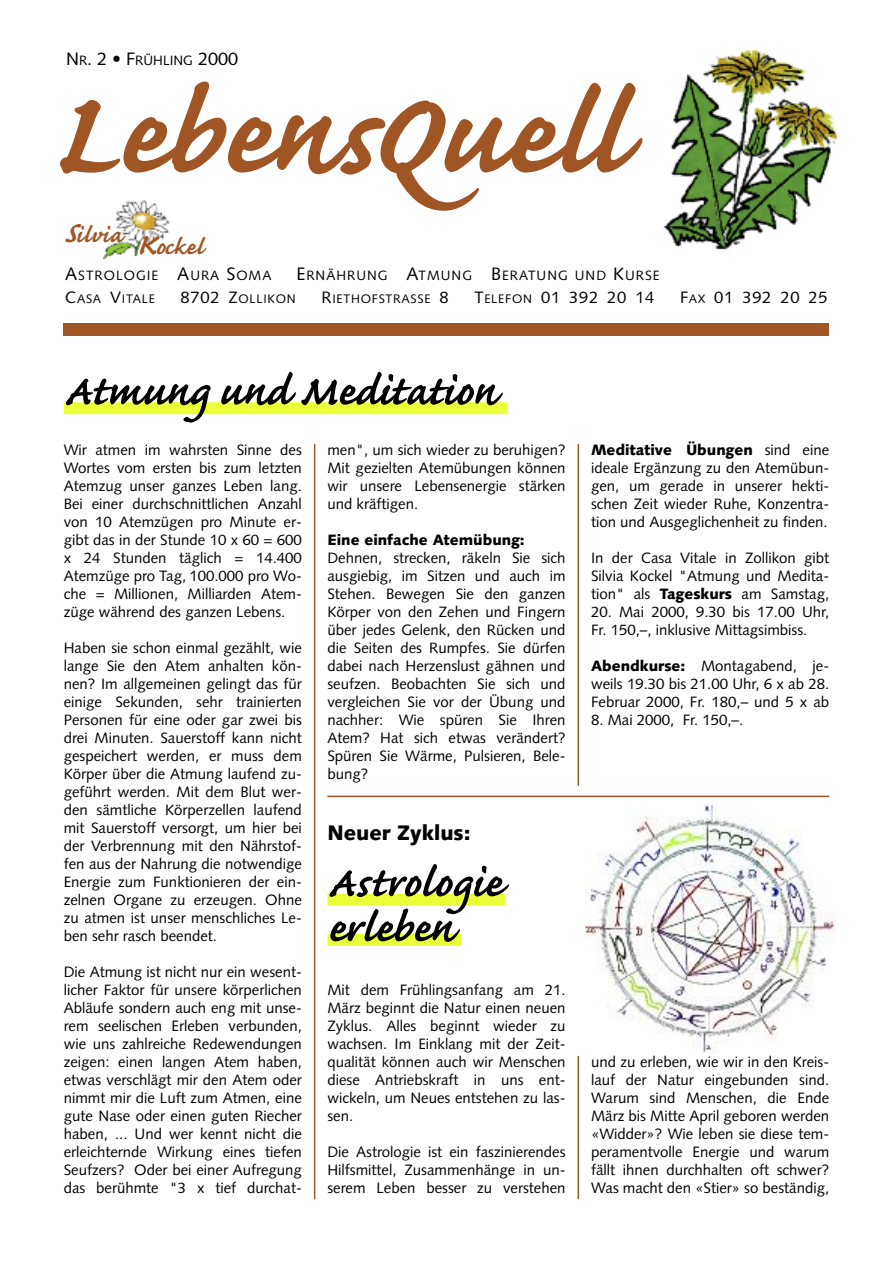
<style>
.page{position:relative;width:893px;height:1263px;background:#fff}
.page>*{position:absolute;margin:0;border:0;box-sizing:border-box;transform-origin:0 0}
.t1{font:700 150px "Caflisch Script";letter-spacing:-.005em;color:#9f5624}
.t2{font:700 54px/45px "Caflisch Script";letter-spacing:-.005em;color:#000}
.t3{font:700 29.25px "Caflisch Script";letter-spacing:.015em;color:#9f5624}
.t4{font:900 21px "Syntax";color:#000}
.t5{font:18px "Syntax";color:#000}
.t6{font:16.5px "Syntax";letter-spacing:.045em;color:#000}
.t7{font:15px/18px "Syntax";color:#000;text-align:justify}
.t8{font:900 15px "Syntax";color:#000}
.t9{font:13.5px "Syntax";letter-spacing:.075em;color:#000}
.t10{font:12.3px "Syntax";letter-spacing:.06em;color:#000}
.s1{font-size:13.5px}
.s2{font-size:38.25px}
.s3{font-size:18px}
.s4{font-size:16.5px}
.s5{font-size:12.3px}
.s6{font-weight:900}
</style>
<div class="page">
<img style="left:103px;top:200px;width:67px;height:60px">
<div style="left:64px;top:323px;width:765px;height:13px;background:#9f5624"></div>
<hr style="left:314px;top:444px;width:1px;height:755px;background:#9f5624">
<div style="left:64px;top:402px;width:443px;height:12px;background:#ebff38"></div>
<hr style="left:578px;top:444px;width:1px;height:342px;background:#9f5624">
<hr style="left:578px;top:1056px;width:1px;height:143px;background:#9f5624">
<hr style="left:327px;top:796px;width:502px;height:1px;background:#9f5624">
<img style="left:663px;top:49px;width:175px;height:201px">
<div style="left:327px;top:894px;width:178px;height:12px;background:#ebff38"></div>
<div style="left:327px;top:934px;width:134px;height:12px;background:#ebff38"></div>
<img style="left:585px;top:805px;width:251px;height:248px">
<p class="t5" style="left:66px;top:51px;width:174px">N<span class="s1">R</span>. 2 • F<span class="s1">RÜHLING</span> 2000</p>
<h1 class="t1" style="left:51px;top:32px;width:576px">LebensQuell</h1>
<h3 class="t3" style="left:64px;top:221px;width:140px"><sup>S</sup>ilvia <span class="s2">K</span>ockel</h3>
<p class="t9" style="left:65px;top:270px;width:208px"><span class="s3">A</span>STROLOGIE <span class="s3">A</span>URA <span class="s3">S</span>OMA</p>
<p class="t9" style="left:296px;top:270px;width:365px"><span class="s3">E</span>RNÄHRUNG <span class="s3">A</span>TMUNG <span class="s3">B</span>ERATUNG UND <span class="s3">K</span>URSE</p>
<p class="t10" style="left:65px;top:294px;width:91px"><span class="s4">C</span>ASA <span class="s4">V</span>ITALE</p>
<p class="t10" style="left:181px;top:294px;width:117px"><span class="s4">8702 Z</span>OLLIKON</p>
<p class="t10" style="left:322px;top:294px;width:129px"><span class="s4">R</span>IETHOFSTRASSE <span class="s4">8</span></p>
<p class="t6" style="left:474px;top:290px;width:182px">T<span class="s5">ELEFON</span> 01 392 20 14</p>
<p class="t6" style="left:680px;top:290px;width:149px">F<span class="s5">AX</span> 01 392 20 25</p>
<h2 class="t2" style="left:64px;top:363px;width:434px">Atmung und Meditation</h2>
<p class="t7" style="left:64px;top:442px;width:240px">Wir atmen im wahrsten Sinne des Wortes vom ersten bis zum letzten Atemzug unser ganzes Leben lang.<br>Bei einer durchschnittlichen Anzahl von 10 Atemzügen pro Minute er&shy;gibt das in der Stunde 10 x 60 = 600 x 24 Stunden täglich = 14.400<br>Atemzüge pro Tag, 100.000 pro Wo&shy;che = Millionen, Milliarden Atem&shy;züge während des ganzen Lebens.</p>
<p class="t7" style="left:64px;top:640px;width:240px">Haben sie schon einmal gezählt, wie lange Sie den Atem anhalten kön&shy;nen? Im allgemeinen gelingt das für einige Sekunden, sehr trainierten Personen für eine oder gar zwei bis drei Minuten. Sauerstoff kann nicht gespeichert werden, er muss dem Körper über die Atmung laufend zu&shy;geführt werden. Mit dem Blut wer&shy;den sämtliche Körperzellen laufend mit Sauerstoff versorgt, um hier bei der Verbrennung mit den Nährstof&shy;fen aus der Nahrung die notwendige Energie zum Funktionieren der ein&shy;zelnen Organe zu erzeugen. Ohne zu atmen ist unser menschliches Le&shy;ben sehr rasch beendet.</p>
<p class="t7" style="left:64px;top:964px;width:240px">Die Atmung ist nicht nur ein wesent&shy;licher Faktor für unsere körperlichen Abläufe sondern auch eng mit unse&shy;rem seelischen Erleben verbunden, wie uns zahlreiche Redewendungen zeigen: einen langen Atem haben, etwas verschlägt mir den Atem oder nimmt mir die Luft zum Atmen, eine gute Nase oder einen guten Riecher haben, ... Und wer kennt nicht die erleichternde Wirkung eines tiefen Seufzers? Oder bei einer Aufregung das berühmte "3 x tief durchat-</p>
<p class="t7" style="left:327px;top:442px;width:240px">men", um sich wieder zu beruhigen?<br>Mit gezielten Atemübungen können wir unsere Lebensenergie stärken und kräftigen.</p>
<p class="t8" style="left:327px;top:534px;width:199px">Eine einfache Atemübung:</p>
<p class="t7" style="left:327px;top:550px;width:240px">Dehnen, strecken, räkeln Sie sich ausgiebig, im Sitzen und auch im Stehen. Bewegen Sie den ganzen Körper von den Zehen und Fingern über jedes Gelenk, den Rücken und die Seiten des Rumpfes. Sie dürfen dabei nach Herzenslust gähnen und seufzen. Beobachten Sie sich und vergleichen Sie vor der Übung und nachher: Wie spüren Sie Ihren Atem? Hat sich etwas verändert?<br>Spüren Sie Wärme, Pulsieren, Bele&shy;bung?</p>
<h3 class="t4" style="left:327px;top:824px;width:145px">Neuer Zyklus:</h3>
<h2 class="t2" style="left:327px;top:855px;width:176px">Astrologie erleben</h2>
<p class="t7" style="left:327px;top:982px;width:240px">Mit dem Frühlingsanfang am 21.<br>März beginnt die Natur einen neuen Zyklus. Alles beginnt wieder zu wachsen. Im Einklang mit der Zeit&shy;qualität können auch wir Menschen diese Antriebskraft in uns ent&shy;wickeln, um Neues entstehen zu las&shy;sen.</p>
<p class="t7" style="left:327px;top:1144px;width:240px">Die Astrologie ist ein faszinierendes Hilfsmittel, Zusammenhänge in un&shy;serem Leben besser zu verstehen</p>
<p class="t7" style="left:591px;top:442px;width:240px"><span class="s6">Meditative Übungen</span> sind eine ideale Ergänzung zu den Atemübun&shy;gen, um gerade in unserer hekti&shy;schen Zeit wieder Ruhe, Konzentra&shy;tion und Ausgeglichenheit zu finden.</p>
<p class="t7" style="left:591px;top:550px;width:240px">In der Casa Vitale in Zollikon gibt Silvia Kockel "Atmung und Medita&shy;tion" als <span class="s6">Tageskurs</span> am Samstag,</p>
<p class="t7" style="left:591px;top:604px;width:240px">20. Mai 2000, 9.30 bis 17.00 Uhr,<br>Fr. 150,–, inklusive Mittagsimbiss.</p>
<p class="t7" style="left:591px;top:658px;width:240px"><span class="s6">Abendkurse:</span> Montagabend, je&shy;weils 19.30 bis 21.00 Uhr, 6 x ab 28.<br>Februar 2000, Fr. 180,– und 5 x ab</p>
<p class="t7" style="left:591px;top:712px;width:154px">8. Mai 2000, Fr. 150,–.</p>
<p class="t7" style="left:591px;top:1054px;width:240px">und zu erleben, wie wir in den Kreis&shy;lauf der Natur eingebunden sind.<br>Warum sind Menschen, die Ende März bis Mitte April geboren werden «Widder»? Wie leben sie diese tem&shy;peramentvolle Energie und warum fällt ihnen durchhalten oft schwer?<br>Was macht den «Stier» so beständig,</p>
</div>
